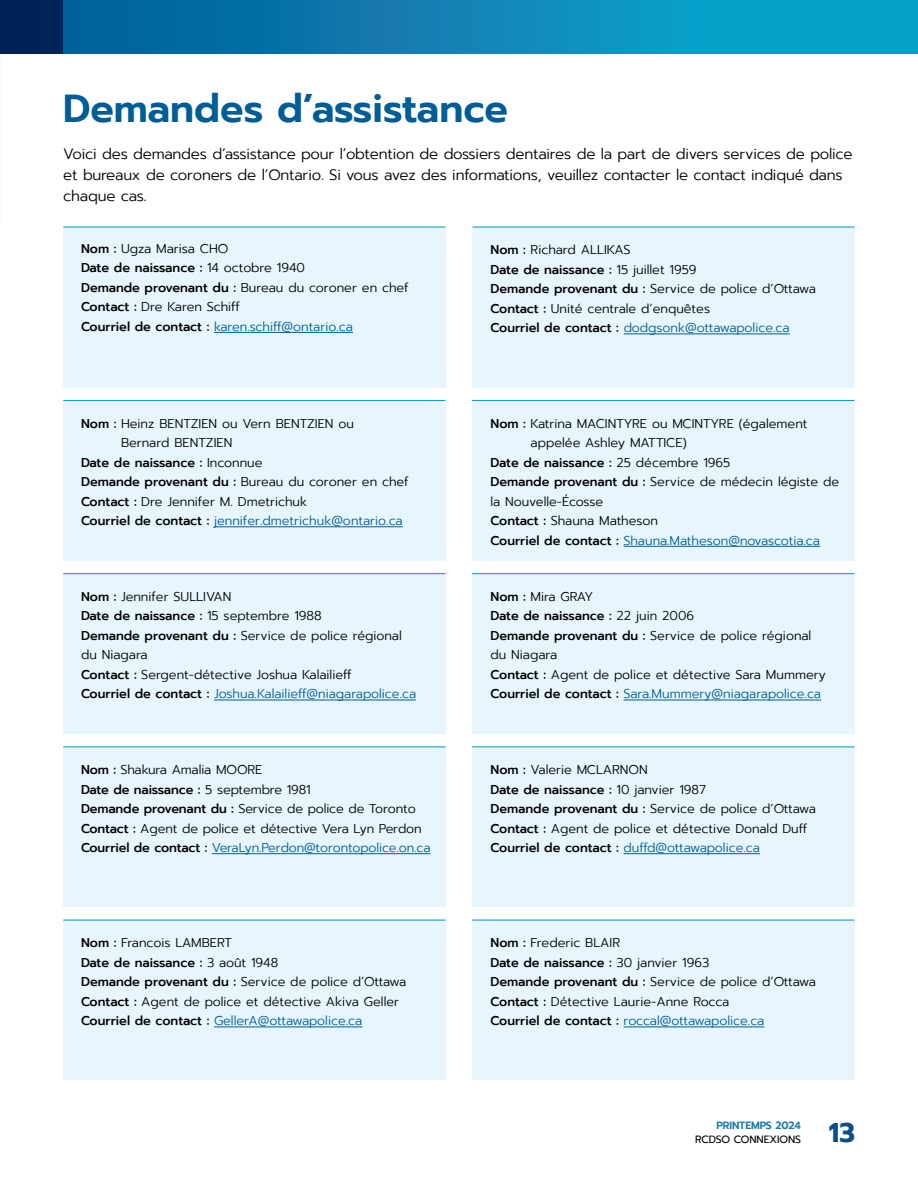
<style>
.page{position:relative;width:918px;height:1188px;background:#fff}
.page>*{position:absolute;margin:0;border:0;box-sizing:border-box;transform-origin:0 0}
.t1{font:600 39px "Prompt";color:#005d95}
.t2{font:700 27px "Prompt";color:#0b4e8c}
.t3{font:300 15px/21px "Prompt";letter-spacing:-.01em;color:#000}
.t4{font:300 12.75px/19.5px "Prompt";color:#000}
.t5{font:500 12.75px/19.5px "Prompt";color:#000}
.t6{font:300 12.75px "Prompt";color:#005d95}
.t7{font:10.5px "Prompt";letter-spacing:-.01em;color:#000}
.t8{font:600 10.5px "Prompt";letter-spacing:-.01em;color:#1879ae}
.s1{font-weight:300}
.s2{font-weight:300;color:#005d95}
.s3{font-weight:500}
.s4{color:#005d95}
.s5{font-weight:500;color:#000}
</style>
<div class="page">
<div style="left:63px;top:228px;width:383px;height:159px;background:#e7f6fd"></div>
<hr style="left:214px;top:332px;width:139px;height:1px;background:#005d95">
<hr style="left:63px;top:226px;width:383px;height:2px;background:#0ea1ca">
<div style="left:472px;top:228px;width:383px;height:159px;background:#e7f6fd"></div>
<hr style="left:624px;top:334px;width:166px;height:1px;background:#005d95">
<hr style="left:472px;top:226px;width:383px;height:2px;background:#0ea1ca">
<div style="left:63px;top:401px;width:383px;height:160px;background:#e7f6fd"></div>
<hr style="left:214px;top:526px;width:189px;height:1px;background:#005d95">
<hr style="left:63px;top:400px;width:383px;height:1px;background:#0ea1ca">
<div style="left:472px;top:401px;width:383px;height:160px;background:#e7f6fd"></div>
<hr style="left:624px;top:546px;width:196px;height:1px;background:#005d95">
<hr style="left:472px;top:400px;width:382px;height:1px;background:#0ea1ca">
<div style="left:63px;top:574px;width:383px;height:160px;background:#e7f6fd"></div>
<hr style="left:214px;top:700px;width:202px;height:1px;background:#005d95">
<hr style="left:63px;top:573px;width:383px;height:1px;background:#0ea1ca">
<div style="left:472px;top:574px;width:383px;height:160px;background:#e7f6fd"></div>
<hr style="left:624px;top:700px;width:197px;height:1px;background:#005d95">
<hr style="left:472px;top:573px;width:382px;height:1px;background:#0ea1ca">
<div style="left:63px;top:747px;width:383px;height:160px;background:#e7f6fd"></div>
<hr style="left:212px;top:853px;width:219px;height:1px;background:#005d95">
<hr style="left:63px;top:746px;width:383px;height:1px;background:#0ea1ca">
<div style="left:472px;top:747px;width:383px;height:160px;background:#e7f6fd"></div>
<hr style="left:624px;top:853px;width:136px;height:1px;background:#005d95">
<hr style="left:472px;top:746px;width:382px;height:1px;background:#0ea1ca">
<div style="left:63px;top:920px;width:383px;height:160px;background:#e7f6fd"></div>
<hr style="left:63px;top:920px;width:383px;height:1px;background:#0ea1ca">
<hr style="left:214px;top:1027px;width:148px;height:1px;background:#005d95">
<div style="left:472px;top:920px;width:383px;height:160px;background:#e7f6fd"></div>
<hr style="left:472px;top:920px;width:382px;height:1px;background:#0ea1ca">
<hr style="left:624px;top:1027px;width:140px;height:1px;background:#005d95">
<svg style="left:63px;top:0;width:855px;height:54px;background:#0a85b6"></svg>
<div style="left:0;top:0;width:63px;height:54px;background:#002258"></div>
<h1 class="t1" style="left:63px;top:79px;width:447px">Demandes d’assistance</h1>
<p class="t3" style="left:63px;top:143px;width:791px">Voici des demandes d’assistance pour l’obtention de dossiers dentaires de la part de divers services de police et bureaux de coroners de l’Ontario. Si vous avez des informations, veuillez contacter le contact indiqué dans chaque cas.</p>
<p class="t5" style="left:81px;top:239px;width:329px">Nom : <span class="s1">Ugza Marisa CHO<br></span>Date de naissance : <span class="s1">14 octobre 1940<br></span>Demande provenant du : <span class="s1">Bureau du coroner en chef </span>Contact : <span class="s1">Dre Karen Schiff<br></span>Courriel de contact : <span class="s2">karen.schiff@ontario.ca</span></p>
<p class="t4" style="left:490px;top:240px;width:327px"><span class="s3">Nom :</span> Richard ALLIKAS<br><span class="s3">Date de naissance :</span> 15 juillet 1959<br><span class="s3">Demande provenant du :</span> Service de police d’Ottawa <span class="s3">Contact :</span> Unité centrale d’enquêtes<br><span class="s3">Courriel de contact :</span> <span class="s4">dodgsonk@ottawapolice.ca</span></p>
<p class="t4" style="left:81px;top:414px;width:275px"><span class="s3">Nom :</span> Heinz BENTZIEN ou Vern BENTZIEN ou</p>
<p class="t4" style="left:121px;top:433px;width:113px">Bernard BENTZIEN</p>
<p class="t5" style="left:81px;top:453px;width:183px">Date de naissance : <span class="s1">Inconnue</span></p>
<p class="t4" style="left:81px;top:472px;width:329px"><span class="s3">Demande provenant du :</span> Bureau du coroner en chef</p>
<p class="t4" style="left:81px;top:492px;width:228px"><span class="s3">Contact :</span> Dre Jennifer M. Dmetrichuk</p>
<p class="t6" style="left:81px;top:512px;width:323px"><span class="s5">Courriel de contact :</span> jennifer.dmetrichuk@ontario.ca</p>
<p class="t4" style="left:81px;top:587px;width:337px"><span class="s3">Nom :</span> Jennifer SULLIVAN<br><span class="s3">Date de naissance :</span> 15 septembre 1988<br><span class="s3">Demande provenant du :</span> Service de police régional du Niagara<br><span class="s3">Contact :</span> Sergent-détective Joshua Kalailieff<br><span class="s3">Courriel de contact :</span> <span class="s4">Joshua.Kalailieff@niagarapolice.ca</span></p>
<p class="t4" style="left:81px;top:760px;width:351px"><span class="s3">Nom :</span> Shakura Amalia MOORE<br><span class="s3">Date de naissance :</span> 5 septembre 1981<br><span class="s3">Demande provenant du :</span> Service de police de Toronto <span class="s3">Contact :</span> Agent de police et détective Vera Lyn Perdon <span class="s3">Courriel de contact :</span> <span class="s4">VeraLyn.Perdon@torontopolice.on.ca</span></p>
<p class="t4" style="left:81px;top:933px;width:327px"><span class="s3">Nom :</span> Francois LAMBERT<br><span class="s3">Date de naissance :</span> 3 août 1948<br><span class="s3">Demande provenant du :</span> Service de police d’Ottawa <span class="s3">Contact :</span> Agent de police et détective Akiva Geller <span class="s3">Courriel de contact :</span> <span class="s4">GellerA@ottawapolice.ca</span></p>
<p class="t4" style="left:490px;top:414px;width:319px"><span class="s3">Nom :</span> Katrina MACINTYRE ou MCINTYRE (également</p>
<p class="t4" style="left:531px;top:433px;width:158px">appelée Ashley MATTICE)</p>
<p class="t5" style="left:490px;top:453px;width:241px">Date de naissance : <span class="s1">25 décembre 1965</span></p>
<p class="t4" style="left:490px;top:472px;width:350px"><span class="s3">Demande provenant du :</span> Service de médecin légiste de</p>
<p class="t4" style="left:490px;top:492px;width:114px">la Nouvelle-Écosse</p>
<p class="t4" style="left:490px;top:511px;width:169px"><span class="s3">Contact :</span> Shauna Matheson</p>
<p class="t6" style="left:490px;top:531px;width:331px"><span class="s5">Courriel de contact :</span> Shauna.Matheson@novascotia.ca</p>
<p class="t4" style="left:490px;top:587px;width:337px"><span class="s3">Nom :</span> Mira GRAY<br><span class="s3">Date de naissance :</span> 22 juin 2006<br><span class="s3">Demande provenant du :</span> Service de police régional du Niagara<br><span class="s3">Contact :</span> Agent de police et détective Sara Mummery <span class="s3">Courriel de contact :</span> <span class="s4">Sara.Mummery@niagarapolice.ca</span></p>
<p class="t4" style="left:490px;top:760px;width:327px"><span class="s3">Nom :</span> Valerie MCLARNON<br><span class="s3">Date de naissance :</span> 10 janvier 1987<br><span class="s3">Demande provenant du :</span> Service de police d’Ottawa <span class="s3">Contact :</span> Agent de police et détective Donald Duff <span class="s3">Courriel de contact :</span> <span class="s4">duffd@ottawapolice.ca</span></p>
<p class="t4" style="left:490px;top:933px;width:327px"><span class="s3">Nom :</span> Frederic BLAIR<br><span class="s3">Date de naissance :</span> 30 janvier 1963<br><span class="s3">Demande provenant du :</span> Service de police d’Ottawa <span class="s3">Contact :</span> Détective Laurie-Anne Rocca<br><span class="s3">Courriel de contact :</span> <span class="s4">roccal@ottawapolice.ca</span></p>
<p class="t8" style="left:716px;top:1118px;width:86px">PRINTEMPS 2024</p>
<p class="t7" style="left:695px;top:1132px;width:107px">RCDSO CONNEXIONS</p>
<h2 class="t2" style="left:829px;top:1112px;width:28px">13</h2>
</div>
